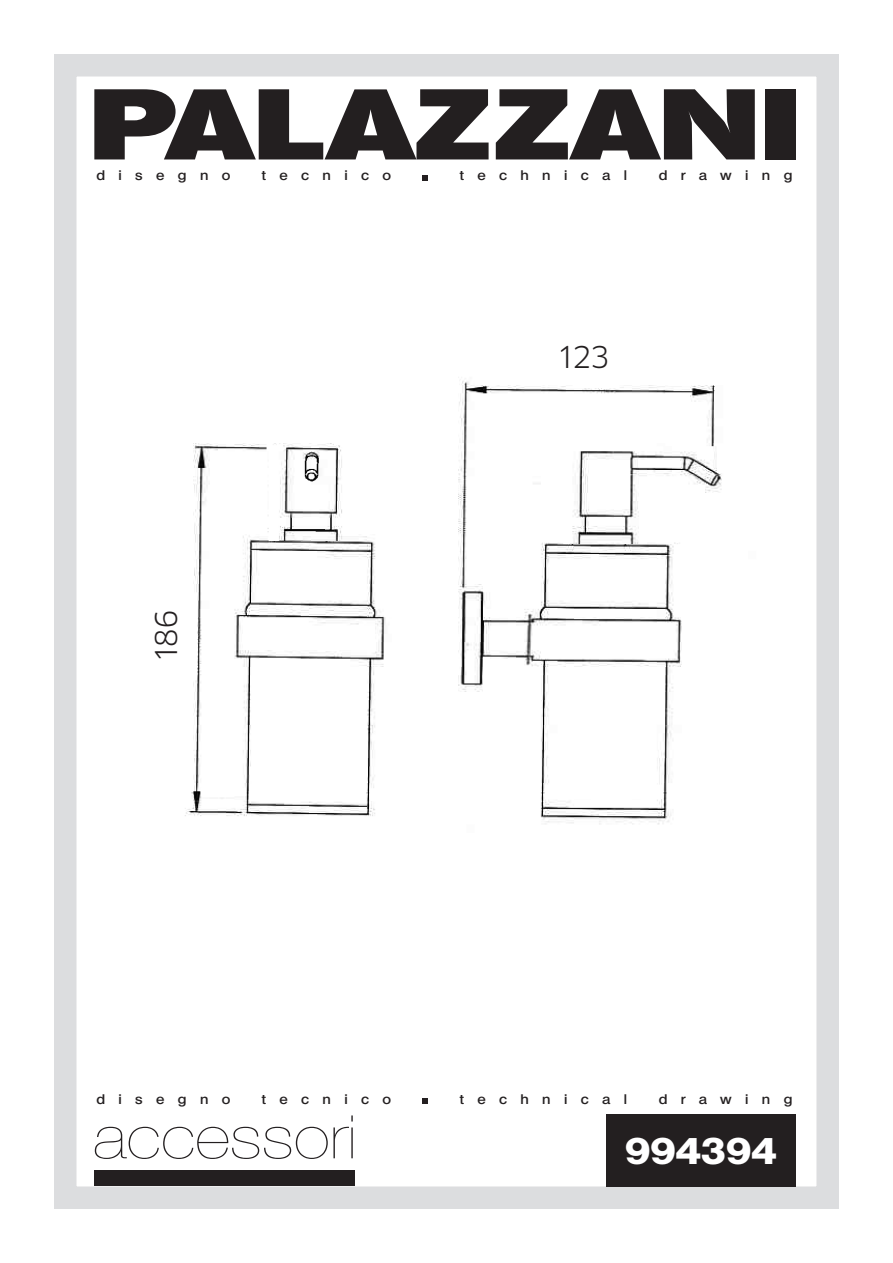
<style>
.page{position:relative;width:893px;height:1263px;background:#fff}
.page>*{position:absolute;margin:0;border:0;box-sizing:border-box;transform-origin:0 0}
.CODICE{font:200 60px "Helvetica Neue";color:#231f20;scale:1.15 1}
.CODICE-2{font:800 36px "Olympia";color:#fff;scale:1.1 1}
.t1{font:29.4px "Clan LF";color:#231f20}
.descrizione_prodotto{font:600 13.5px "Olympia";letter-spacing:.9em;color:#231f20;scale:1.1 1}
</style>
<div class="page">
<div style="left:54px;top:54px;width:785px;height:1155px;border:22px solid #dcdddf"></div>
<svg style="left:496px;top:89px;width:259px;height:70px"></svg>
<div style="left:765px;top:89px;width:31px;height:70px;background:#231f20"></div>
<svg style="left:94px;top:89px;width:395px;height:70px"></svg>
<svg style="left:422px;top:175px;width:6px;height:5px"></svg>
<svg style="left:422px;top:1098px;width:6px;height:6px"></svg>
<div style="left:606px;top:1114px;width:190px;height:72px;background:#231f20"></div>
<div style="left:94px;top:1170px;width:261px;height:16px;background:#231f20"></div>
<img style="left:185px;top:381px;width:537px;height:444px">
<p class="descrizione_prodotto" style="left:96px;top:168px;width:123px">disegno</p>
<p class="descrizione_prodotto" style="left:262px;top:168px;width:119px">tecnico</p>
<p class="descrizione_prodotto" style="left:460px;top:168px;width:154px">technical</p>
<p class="descrizione_prodotto" style="left:659px;top:168px;width:123px">drawing</p>
<p class="t1" style="left:150px;top:661px;width:52px;rotate:-90deg">186</p>
<p class="t1" style="left:558px;top:341px;width:53px">123</p>
<p class="descrizione_prodotto" style="left:96px;top:1091px;width:123px">disegno</p>
<p class="descrizione_prodotto" style="left:262px;top:1091px;width:119px">tecnico</p>
<p class="descrizione_prodotto" style="left:460px;top:1091px;width:154px">technical</p>
<p class="descrizione_prodotto" style="left:659px;top:1091px;width:123px">drawing</p>
<p class="CODICE" style="left:93px;top:1102px;width:230px">accessori</p>
<p class="CODICE-2" style="left:625px;top:1130px;width:139px">994394</p>
</div>
